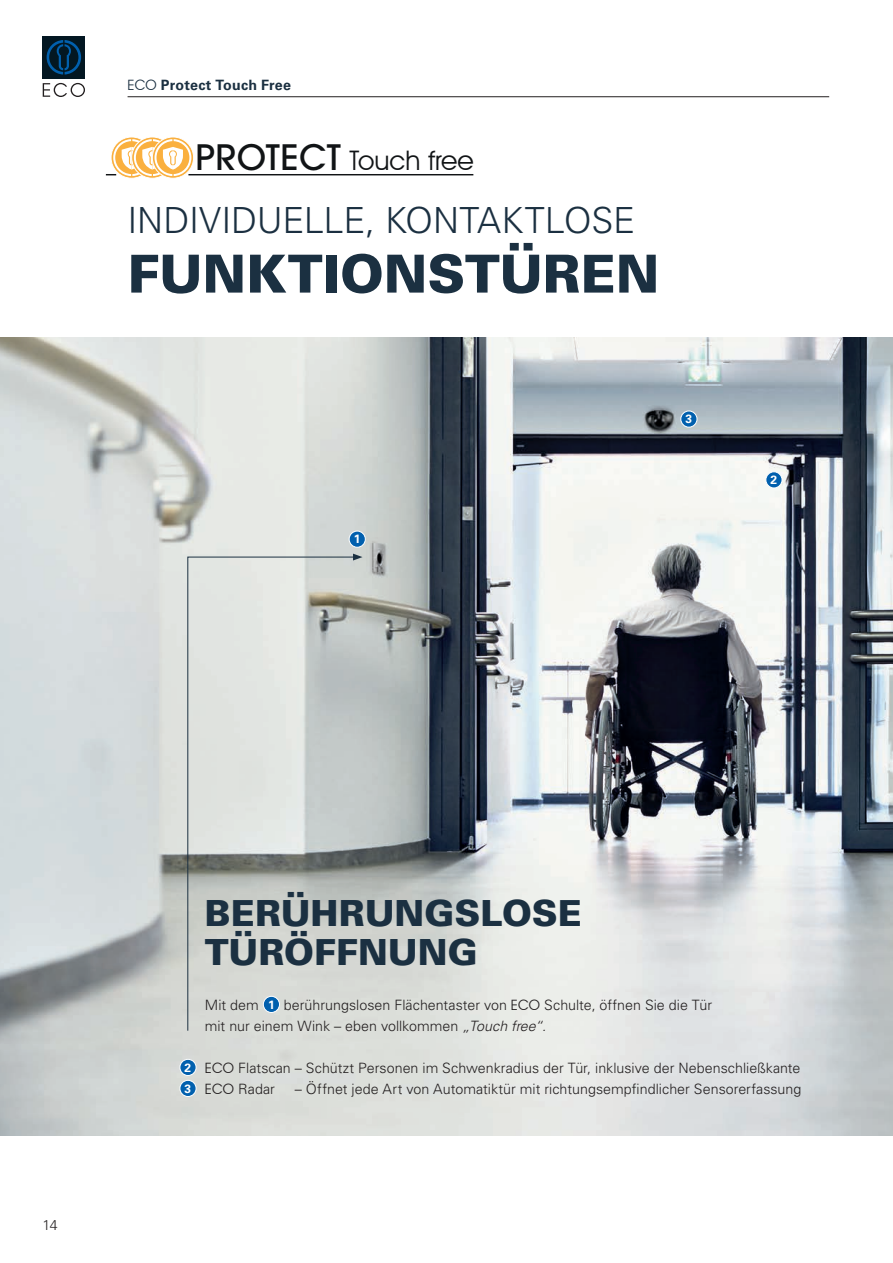
<style>
.page{position:relative;width:893px;height:1263px;background:#fff}
.page>*{position:absolute;margin:0;border:0;box-sizing:border-box;transform-origin:0 0}
.t1{font:900 52.5px "Univers LT Pro 75";color:#1b3041}
.t2{font:300 36px "Univers LT Pro 45";letter-spacing:-.005em;color:#1b3041}
.t3{font:900 36px/39px "Univers LT Pro 75";color:#1b3041}
.t4{font:27px "Avant Garde IT Cby BT";letter-spacing:-.01em;color:#111416}
.t5{font:300 14.25px/21px "Univers LT Pro 45";color:#231f20}
.t6{font:700 14.25px "Univers LT Pro 65";letter-spacing:.015em;color:#1b3041}
.t7{font:700 12px "Univers LT Pro 65";color:#fff}
.s1{font-family:"Avant Garde IT Cby BT";font-weight:400}
.s2{font-family:"Avant Garde LT";font-weight:500;font-size:34.8px}
.s3{font-family:"Univers LT Pro 65";font-weight:700;font-size:12px;color:#fff}
.s4{font-style:italic}
</style>
<div class="page">
<img style="left:0;top:338px;width:893px;height:798px">
<svg style="left:111px;top:137px;width:41px;height:41px"></svg>
<div style="left:111px;top:137px;width:42px;height:42px;border:1px solid #fff;border-radius:50%"></div>
<hr style="left:188px;top:174px;width:285px;height:1px;background:#111416">
<svg style="left:132px;top:137px;width:41px;height:41px"></svg>
<div style="left:131px;top:137px;width:42px;height:42px;border:1px solid #fff;border-radius:50%"></div>
<svg style="left:152px;top:137px;width:42px;height:41px"></svg>
<div style="left:152px;top:137px;width:42px;height:42px;border:1px solid #fff;border-radius:50%"></div>
<svg style="left:106px;top:139px;width:85px;height:37px"></svg>
<div style="left:180px;top:1059px;width:16px;height:16px;background:#0160ae;border-radius:50%"></div>
<div style="left:180px;top:1059px;width:16px;height:17px;border:1px solid #fff;border-radius:50%"></div>
<div style="left:180px;top:1080px;width:16px;height:16px;background:#0160ae;border-radius:50%"></div>
<div style="left:180px;top:1080px;width:16px;height:17px;border:1px solid #fff;border-radius:50%"></div>
<svg style="left:187px;top:556px;width:169px;height:475px;background:#ced2ce"></svg>
<svg style="left:353px;top:554px;width:9px;height:6px"></svg>
<div style="left:349px;top:531px;width:16px;height:16px;background:#0160ae;border-radius:50%"></div>
<div style="left:349px;top:531px;width:17px;height:17px;border:1px solid #fff;border-radius:50%"></div>
<div style="left:263px;top:996px;width:16px;height:16px;background:#0160ae;border-radius:50%"></div>
<div style="left:263px;top:996px;width:17px;height:17px;border:1px solid #fff;border-radius:50%"></div>
<div style="left:681px;top:411px;width:16px;height:16px;background:#0160ae;border-radius:50%"></div>
<div style="left:680px;top:411px;width:17px;height:16px;border:1px solid #fff;border-radius:50%"></div>
<div style="left:766px;top:472px;width:16px;height:16px;background:#0160ae;border-radius:50%"></div>
<div style="left:765px;top:471px;width:17px;height:17px;border:1px solid #fff;border-radius:50%"></div>
<hr style="left:128px;top:96px;width:701px;height:1px;background:#231f20">
<div style="left:43px;top:36px;width:42px;height:42px;background:#031722"></div>
<svg style="left:47px;top:40px;width:34px;height:35px"></svg>
<svg style="left:43px;top:83px;width:42px;height:14px"></svg>
<p class="t6" style="left:128px;top:76px;width:165px"><span class="s1">ECO</span> Protect Touch Free</p>
<h3 class="t4" style="left:195px;top:144px;width:280px"><span class="s2">PROTECT</span> Touch free</h3>
<h2 class="t2" style="left:128px;top:198px;width:509px">INDIVIDUELLE, KONTAKTLOSE</h2>
<h1 class="t1" style="left:128px;top:241px;width:533px">FUNKTIONSTÜREN</h1>
<p class="t7" style="left:354px;top:532px;width:8px">1</p>
<p class="t7" style="left:685px;top:412px;width:8px">3</p>
<p class="t7" style="left:770px;top:473px;width:8px">2</p>
<p class="t5" style="left:43px;top:1214px;width:17px">14</p>
<h2 class="t3" style="left:205px;top:893px;width:378px">BERÜHRUNGSLOSE<br>TÜRÖFFNUNG</h2>
<p class="t5" style="left:205px;top:994px;width:509px">Mit dem <span class="s3">1</span> berührungslosen Flächentaster von <span class="s1">ECO</span> Schulte, öffnen Sie die Tür mit nur einem Wink – eben vollkommen <span class="s4">„Touch free“.</span></p>
<p class="t5" style="left:185px;top:1057px;width:617px"><span class="s3">2</span> <span class="s1">ECO</span> Flatscan – Schützt Personen im Schwenkradius der Tür, inklusive der Nebenschließkante<br><span class="s3">3</span> <span class="s1">ECO</span> Radar</p>
<p class="t5" style="left:295px;top:1078px;width:508px">– Öffnet jede Art von Automatiktür mit richtungsempfindlicher Sensorerfassung</p>
</div>
